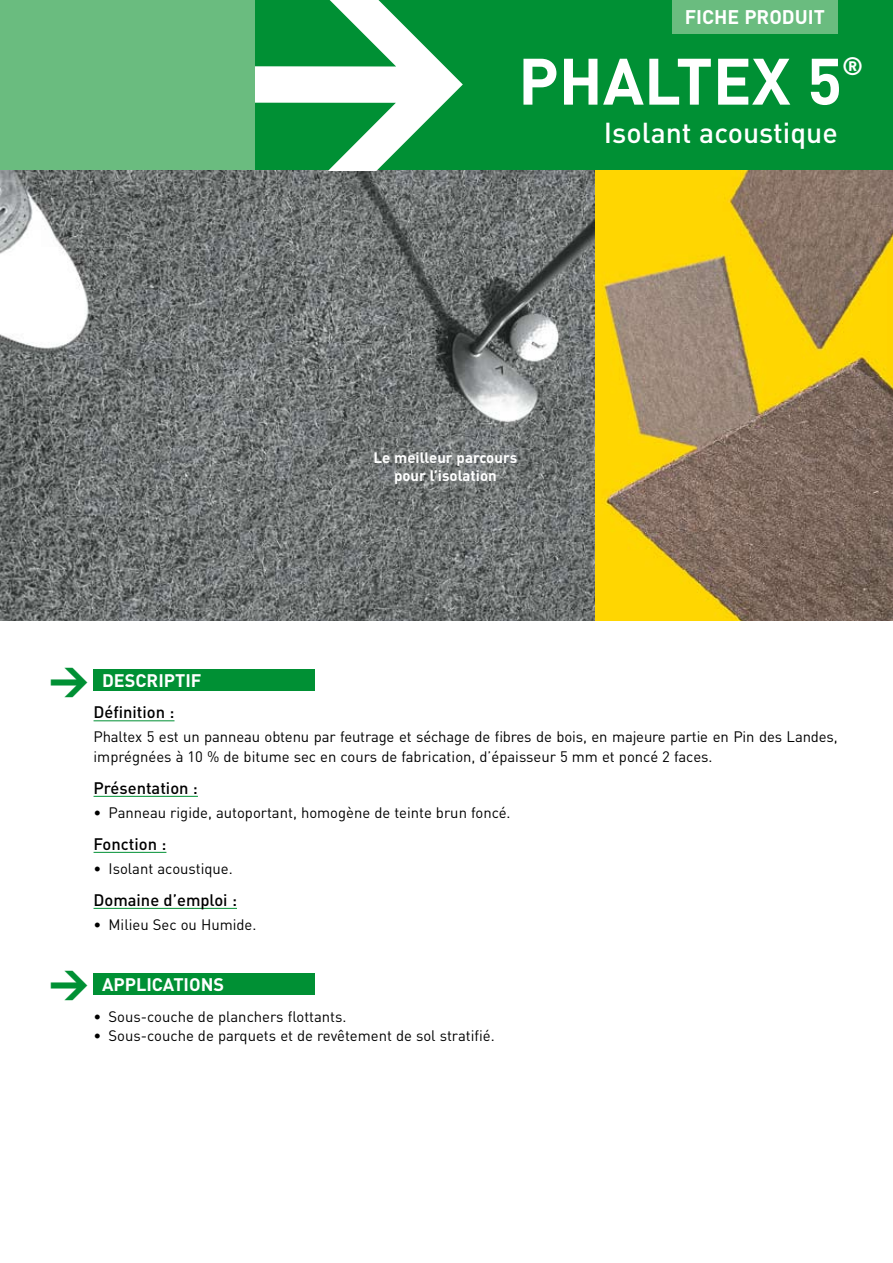
<style>
.page{position:relative;width:893px;height:1263px;background:#fff}
.page>*{position:absolute;margin:0;border:0;box-sizing:border-box;transform-origin:0 0}
.t1{font:700 64.5px "DIN";color:#fff}
.t2{font:900 39px "DIN";color:#009034}
.t3{font:500 28.5px "DIN";color:#fff}
.t4{font:700 24.9px "DIN";color:#fff}
.t5{font:700 19.5px "DIN";color:#fff}
.t6{font:700 18px "DIN";color:#fff}
.t7{font:500 16.5px "DIN";color:#000}
.t8{font:15px/19.5px "DIN";color:#000}
.t9{font:700 15px/18px "DIN";color:#fff;text-align:center}
</style>
<div class="page">
<div style="left:94px;top:669px;width:221px;height:22px;background:#009034"></div>
<div style="left:94px;top:973px;width:221px;height:21px;background:#009034"></div>
<div style="left:255px;top:0;width:638px;height:621px;background:#009034"></div>
<img style="left:0;top:170px;width:595px;height:451px">
<div style="left:0;top:0;width:255px;height:170px;background:#6abc7f"></div>
<svg style="left:255px;top:0;width:208px;height:170px"></svg>
<hr style="left:94px;top:720px;width:81px;height:1px;background:#009034">
<hr style="left:94px;top:796px;width:104px;height:1px;background:#009034">
<hr style="left:94px;top:852px;width:72px;height:1px;background:#009034">
<hr style="left:94px;top:908px;width:143px;height:1px;background:#009034">
<svg style="left:595px;top:170px;width:298px;height:451px;background:#b09544"></svg>
<div style="left:672px;top:0;width:166px;height:34px;background:#6abc7f"></div>
<h3 class="t5" style="left:685px;top:4px;width:12px">FICHE</h3>
<h3 class="t5" style="left:744px;top:4px;width:13px">PROD</h3>
<h3 class="t5" style="left:795px;top:4px;width:22px">UIT</h3>
<h1 class="t1" style="left:518px;top:39px;width:325px">phaltex 5</h1>
<h3 class="t4" style="left:842px;top:49px;width:23px">®</h3>
<h3 class="t3" style="left:604px;top:114px;width:235px">Isolant acoustique</h3>
<p class="t9" style="left:374px;top:448px;width:145px">Le meilleur parcours pour l’isolation</p>
<h2 class="t2" style="left:49px;top:653px;width:42px">&gt;</h2>
<p class="t6" style="left:102px;top:669px;width:101px">descriptif</p>
<p class="t7" style="left:94px;top:702px;width:82px">Définition :</p>
<p class="t8" style="left:94px;top:726px;width:746px">Phaltex 5 est un panneau obtenu par feutrage et séchage de fibres de bois, en majeure partie en Pin des Landes, imprégnées à 10 % de bitume sec en cours de fabrication, d’épaisseur 5 mm et poncé 2 faces.</p>
<p class="t7" style="left:94px;top:777px;width:106px">Présentation :</p>
<p class="t8" style="left:94px;top:802px;width:419px">• Panneau rigide, autoportant, homogène de teinte brun foncé.</p>
<p class="t7" style="left:94px;top:833px;width:74px">Fonction :</p>
<p class="t8" style="left:94px;top:858px;width:141px">• Isolant acoustique.</p>
<p class="t7" style="left:94px;top:889px;width:145px">Domaine d’emploi :</p>
<p class="t8" style="left:94px;top:914px;width:164px">• Milieu Sec ou Humide.</p>
<h2 class="t2" style="left:49px;top:956px;width:42px">&gt;</h2>
<p class="t6" style="left:102px;top:972px;width:124px">applications</p>
<p class="t8" style="left:94px;top:1006px;width:254px">• Sous-couche de planchers flottants.</p>
<p class="t8" style="left:94px;top:1026px;width:403px">• Sous-couche de parquets et de revêtement de sol stratifié.</p>
</div>
